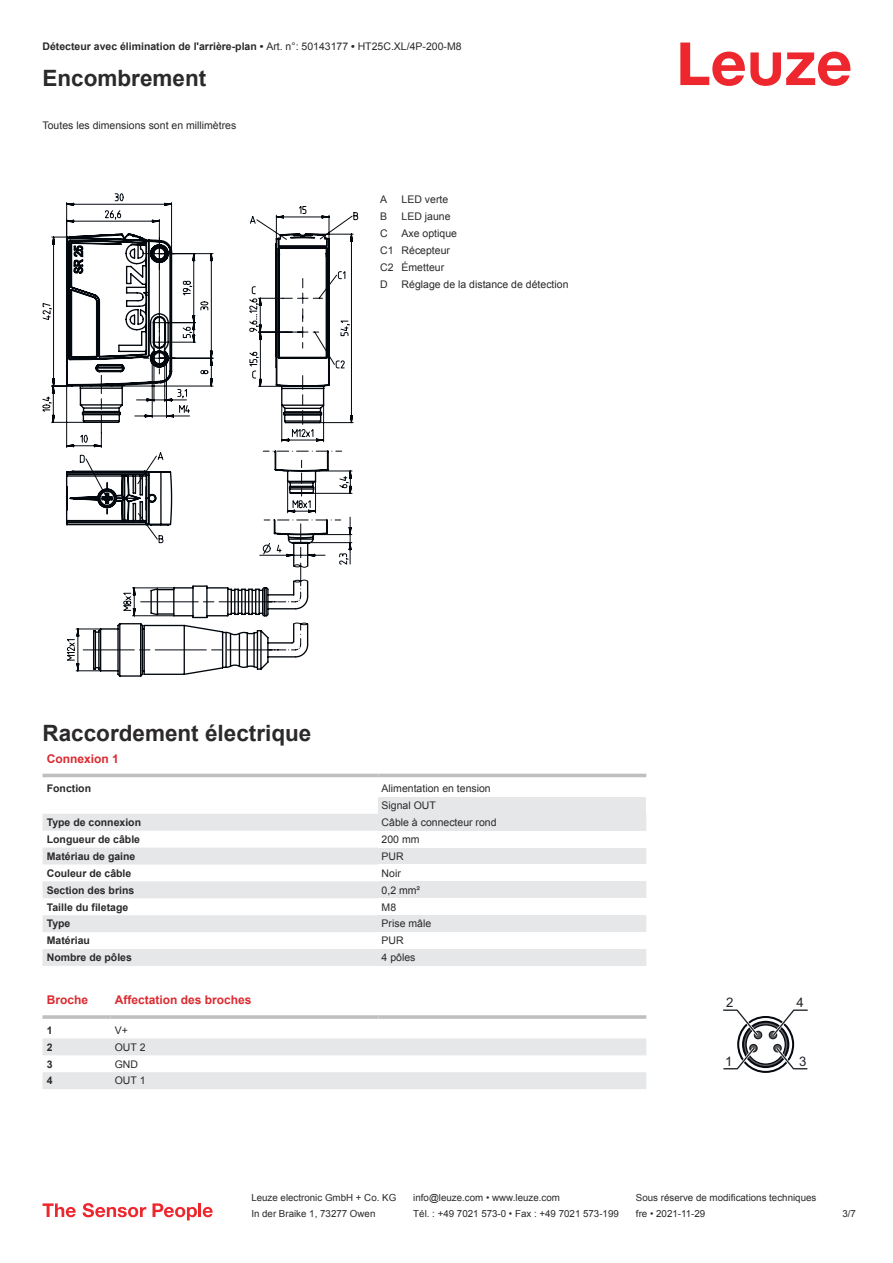
<style>
.page{position:relative;width:893px;height:1263px;background:#fff}
.page>*{position:absolute;margin:0;border:0;box-sizing:border-box;transform-origin:0 0}
.t1{font:700 22.5px "Arial";color:#2b292a}
.t2{font:13.2px "Arial";color:#1e2328}
.t3{font:700 12px "Arial";color:#db2a30}
.t4{font:10.5px/17px "Arial";color:#2b292a}
.t5{font:700 10.5px "Arial";color:#2b292a}
.t6{font:9.75px "Arial";color:#2b292a}
.s1{font-weight:400}
</style>
<div class="page">
<svg style="left:680px;top:43px;width:170px;height:43px"></svg>
<svg style="left:43px;top:773px;width:603px;height:5px"></svg>
<svg style="left:43px;top:814px;width:335px;height:152px;fill:#e6e7e9"></svg>
<hr style="left:43px;top:774px;width:335px;height:3px;background:#bdbfc1">
<hr style="left:378px;top:774px;width:268px;height:3px;background:#bdbfc1">
<div style="left:378px;top:797px;width:268px;height:17px;background:#e6e7e9"></div>
<div style="left:378px;top:814px;width:268px;height:17px;background:#e6e7e9"></div>
<div style="left:378px;top:847px;width:268px;height:17px;background:#e6e7e9"></div>
<div style="left:378px;top:881px;width:268px;height:17px;background:#e6e7e9"></div>
<div style="left:378px;top:915px;width:268px;height:17px;background:#e6e7e9"></div>
<div style="left:378px;top:949px;width:268px;height:17px;background:#e6e7e9"></div>
<svg style="left:43px;top:1038px;width:603px;height:51px"></svg>
<hr style="left:43px;top:1015px;width:68px;height:4px;background:#c8cacb">
<hr style="left:111px;top:1015px;width:267px;height:4px;background:#bdbfc1">
<hr style="left:378px;top:1015px;width:268px;height:4px;background:#c8cacb">
<svg style="left:723px;top:1009px;width:85px;height:64px"></svg>
<svg style="left:43px;top:1203px;width:33px;height:14px"></svg>
<svg style="left:83px;top:1203px;width:63px;height:14px"></svg>
<svg style="left:153px;top:1203px;width:44px;height:17px"></svg>
<hr style="left:198px;top:1203px;width:3px;height:14px;background:#ed272d">
<svg style="left:203px;top:1207px;width:10px;height:10px"></svg>
<svg style="left:43px;top:193px;width:315px;height:478px"></svg>
<p class="t5" style="left:43px;top:43px;width:421px">Détecteur avec élimination de l'arrière-plan • <span class="s1">Art. n°: 50143177</span> • <span class="s1">HT25C.XL/4P-200-M8</span></p>
<h1 class="t1" style="left:43px;top:70px;width:165px">Encombrement</h1>
<p class="t4" style="left:43px;top:117px;width:195px">Toutes les dimensions sont en millimètres</p>
<p class="t4" style="left:380px;top:192px;width:9px">A</p>
<p class="t4" style="left:402px;top:192px;width:48px">LED verte</p>
<p class="t4" style="left:380px;top:209px;width:9px">B</p>
<p class="t4" style="left:402px;top:209px;width:51px">LED jaune</p>
<p class="t4" style="left:380px;top:226px;width:9px">C</p>
<p class="t4" style="left:380px;top:226px;width:78px;text-indent:21px">Axe optique<br>C1 Récepteur<br>C2 Émetteur<br>D</p>
<p class="t4" style="left:402px;top:277px;width:168px">Réglage de la distance de détection</p>
<h1 class="t1" style="left:43px;top:724px;width:270px">Raccordement électrique</h1>
<p class="t3" style="left:47px;top:754px;width:74px">Connexion 1</p>
<p class="t5" style="left:47px;top:784px;width:46px">Fonction</p>
<p class="t4" style="left:382px;top:781px;width:111px">Alimentation en tension<br>Signal OUT</p>
<p class="t5" style="left:47px;top:818px;width:96px">Type de connexion</p>
<p class="t4" style="left:382px;top:815px;width:116px">Câble à connecteur rond</p>
<p class="t5" style="left:47px;top:835px;width:95px">Longueur de câble</p>
<p class="t4" style="left:382px;top:832px;width:39px">200 mm</p>
<p class="t5" style="left:47px;top:852px;width:90px">Matériau de gaine</p>
<p class="t4" style="left:382px;top:848px;width:24px">PUR</p>
<p class="t5" style="left:47px;top:869px;width:86px">Couleur de câble</p>
<p class="t4" style="left:382px;top:865px;width:21px">Noir</p>
<p class="t5" style="left:47px;top:886px;width:89px">Section des brins</p>
<p class="t4" style="left:382px;top:882px;width:40px">0,2 mm²</p>
<p class="t5" style="left:47px;top:903px;width:83px">Taille du filetage</p>
<p class="t4" style="left:382px;top:899px;width:16px">M8</p>
<p class="t5" style="left:47px;top:920px;width:25px">Type</p>
<p class="t4" style="left:382px;top:916px;width:51px">Prise mâle</p>
<p class="t5" style="left:47px;top:937px;width:45px">Matériau</p>
<p class="t4" style="left:382px;top:933px;width:24px">PUR</p>
<p class="t5" style="left:47px;top:953px;width:87px">Nombre de pôles</p>
<p class="t4" style="left:382px;top:950px;width:35px">4 pôles</p>
<p class="t3" style="left:47px;top:996px;width:43px">Broche</p>
<p class="t3" style="left:115px;top:996px;width:138px">Affectation des broches</p>
<p class="t5" style="left:47px;top:1026px;width:7px">1</p>
<p class="t4" style="left:115px;top:1022px;width:15px">V+</p>
<p class="t5" style="left:47px;top:1043px;width:7px">2</p>
<p class="t4" style="left:115px;top:1039px;width:32px">OUT 2</p>
<p class="t5" style="left:47px;top:1060px;width:7px">3</p>
<p class="t4" style="left:115px;top:1056px;width:25px">GND</p>
<p class="t5" style="left:47px;top:1077px;width:7px">4</p>
<p class="t4" style="left:115px;top:1073px;width:32px">OUT 1</p>
<p class="t2" style="left:726px;top:997px;width:9px">2</p>
<p class="t2" style="left:796px;top:997px;width:9px">4</p>
<p class="t2" style="left:725px;top:1057px;width:9px">1</p>
<p class="t2" style="left:799px;top:1057px;width:9px">3</p>
<p class="t6" style="left:251px;top:1194px;width:146px">Leuze electronic GmbH + Co. KG</p>
<p class="t6" style="left:413px;top:1194px;width:148px">info@leuze.com • www.leuze.com</p>
<p class="t6" style="left:636px;top:1194px;width:182px">Sous réserve de modifications techniques</p>
<p class="t6" style="left:251px;top:1210px;width:126px">In der Braike 1, 73277 Owen</p>
<p class="t6" style="left:413px;top:1210px;width:207px">Tél. : +49 7021 573-0 • Fax : +49 7021 573-199</p>
<p class="t6" style="left:636px;top:1210px;width:71px">fre • 2021-11-29</p>
<p class="t6" style="left:842px;top:1210px;width:15px">3 /7</p>
</div>
